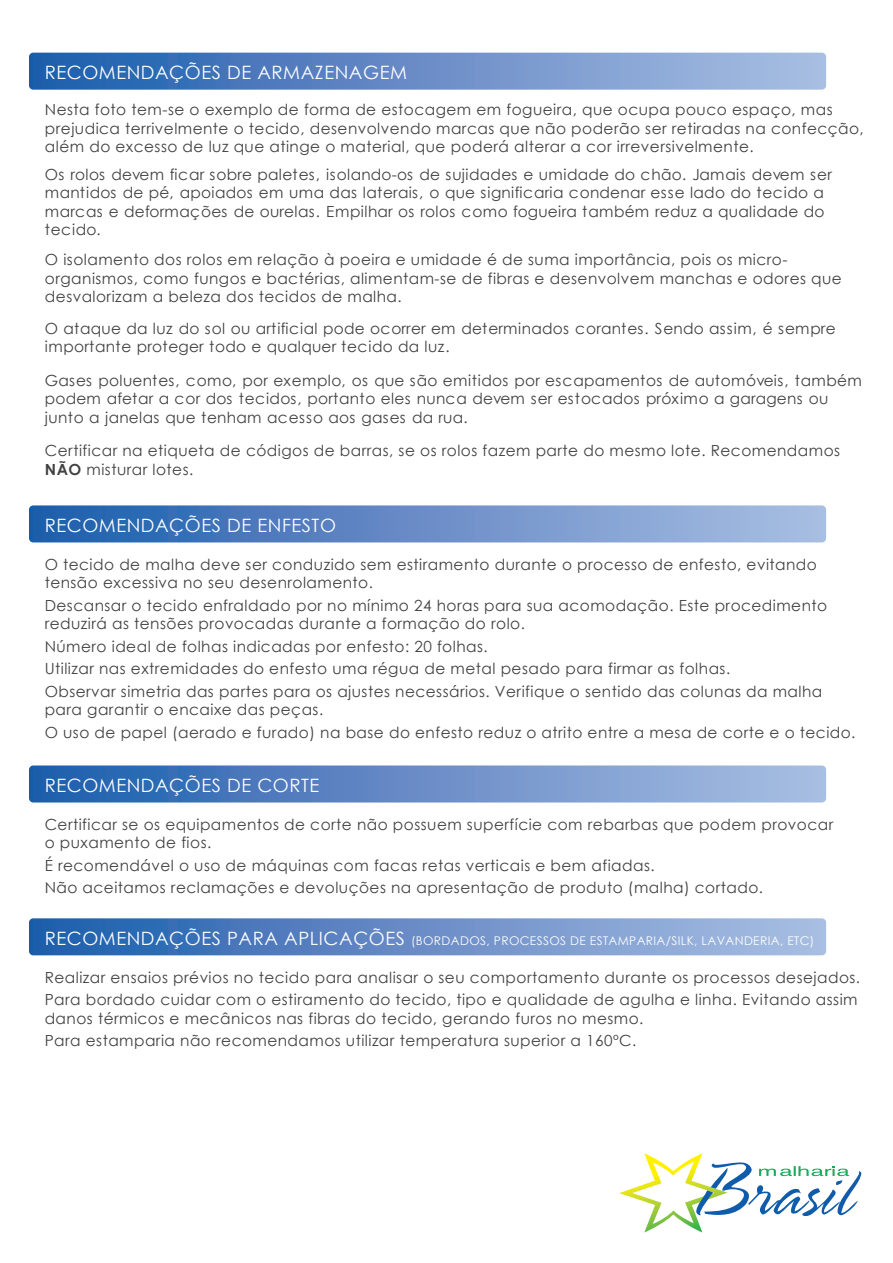
<style>
.page{position:relative;width:893px;height:1263px;background:#fff}
.page>*{position:absolute;margin:0;border:0;box-sizing:border-box;transform-origin:0 0}
.t1{font:18.45px "Century Gothic";letter-spacing:.03em;color:#fff}
.t2{font:15.3px/18.5px "Century Gothic";letter-spacing:.03em;color:#424142}
.t3{font:12px "Century Gothic";letter-spacing:.03em;color:#fff}
.s1{font-weight:700}
.s2{font-size:18.45px}
</style>
<div class="page">
<img style="left:29px;top:53px;width:797px;height:37px">
<img style="left:29px;top:505px;width:797px;height:37px">
<img style="left:29px;top:765px;width:797px;height:37px">
<img style="left:29px;top:918px;width:797px;height:37px">
<svg style="left:619px;top:1153px;width:242px;height:79px"></svg>
<p class="t1" style="left:45px;top:59px;width:364px">RECOMENDAÇÕES DE ARMAZENAGEM</p>
<p class="t2" style="left:45px;top:100px;width:820px">Nesta foto tem-se o exemplo de forma de estocagem em fogueira, que ocupa pouco espaço, mas prejudica terrivelmente o tecido, desenvolvendo marcas que não poderão ser retiradas na confecção, além do excesso de luz que atinge o material, que poderá alterar a cor irreversivelmente.</p>
<p class="t2" style="left:45px;top:165px;width:789px">Os rolos devem ficar sobre paletes, isolando-os de sujidades e umidade do chão. Jamais devem ser mantidos de pé, apoiados em uma das laterais, o que significaria condenar esse lado do tecido a marcas e deformações de ourelas. Empilhar os rolos como fogueira também reduz a qualidade do tecido.</p>
<p class="t2" style="left:45px;top:250px;width:798px">O isolamento dos rolos em relação à poeira e umidade é de suma importância, pois os micro&shy;organismos, como fungos e bactérias, alimentam-se de fibras e desenvolvem manchas e odores que desvalorizam a beleza dos tecidos de malha.</p>
<p class="t2" style="left:45px;top:319px;width:792px">O ataque da luz do sol ou artificial pode ocorrer em determinados corantes. Sendo assim, é sempre importante proteger todo e qualquer tecido da luz.</p>
<p class="t2" style="left:45px;top:371px;width:818px">Gases poluentes, como, por exemplo, os que são emitidos por escapamentos de automóveis, também podem afetar a cor dos tecidos, portanto eles nunca devem ser estocados próximo a garagens ou junto a janelas que tenham acesso aos gases da rua.</p>
<p class="t2" style="left:45px;top:441px;width:797px">Certificar na etiqueta de códigos de barras, se os rolos fazem parte do mesmo lote. Recomendamos<br><span class="s1">NÃO</span> misturar lotes.</p>
<p class="t1" style="left:45px;top:512px;width:293px">RECOMENDAÇÕES DE ENFESTO</p>
<p class="t2" style="left:45px;top:555px;width:774px">O tecido de malha deve ser conduzido sem estiramento durante o processo de enfesto, evitando tensão excessiva no seu desenrolamento.</p>
<p class="t2" style="left:45px;top:596px;width:784px">Descansar o tecido enfraldado por no mínimo 24 horas para sua acomodação. Este procedimento reduzirá as tensões provocadas durante a formação do rolo.</p>
<p class="t2" style="left:45px;top:635px;width:779px;line-height:22.5px">Número ideal de folhas indicadas por enfesto: 20 folhas.<br>Utilizar nas extremidades do enfesto uma régua de metal pesado para firmar as folhas.<br>Observar simetria das partes para os ajustes necessários. Verifique o sentido das colunas da malha</p>
<p class="t2" style="left:45px;top:698px;width:812px;line-height:22.5px">para garantir o encaixe das peças.<br>O uso de papel (aerado e furado) na base do enfesto reduz o atrito entre a mesa de corte e o tecido.</p>
<p class="t1" style="left:45px;top:772px;width:276px">RECOMENDAÇÕES DE CORTE</p>
<p class="t2" style="left:45px;top:815px;width:790px">Certificar se os equipamentos de corte não possuem superfície com rebarbas que podem provocar o puxamento de fios.</p>
<p class="t2" style="left:45px;top:854px;width:720px;line-height:22.5px">É recomendável o uso de máquinas com facas retas verticais e bem afiadas.<br>Não aceitamos reclamações e devoluções na apresentação de produto (malha) cortado.</p>
<p class="t3" style="left:45px;top:932px;width:771px"><span class="s2">RECOMENDAÇÕES PARA APLICAÇÕES</span> (BORDADOS, PROCESSOS DE ESTAMPARIA/SILK, LAVANDERIA, ETC)</p>
<p class="t2" style="left:45px;top:966px;width:817px;line-height:22.5px">Realizar ensaios prévios no tecido para analisar o seu comportamento durante os processos desejados.<br>Para bordado cuidar com o estiramento do tecido, tipo e qualidade de agulha e linha. Evitando assim</p>
<p class="t2" style="left:45px;top:1007px;width:600px;line-height:22.5px">danos térmicos e mecânicos nas fibras do tecido, gerando furos no mesmo.<br>Para estamparia não recomendamos utilizar temperatura superior a 160ºC.</p>
</div>
